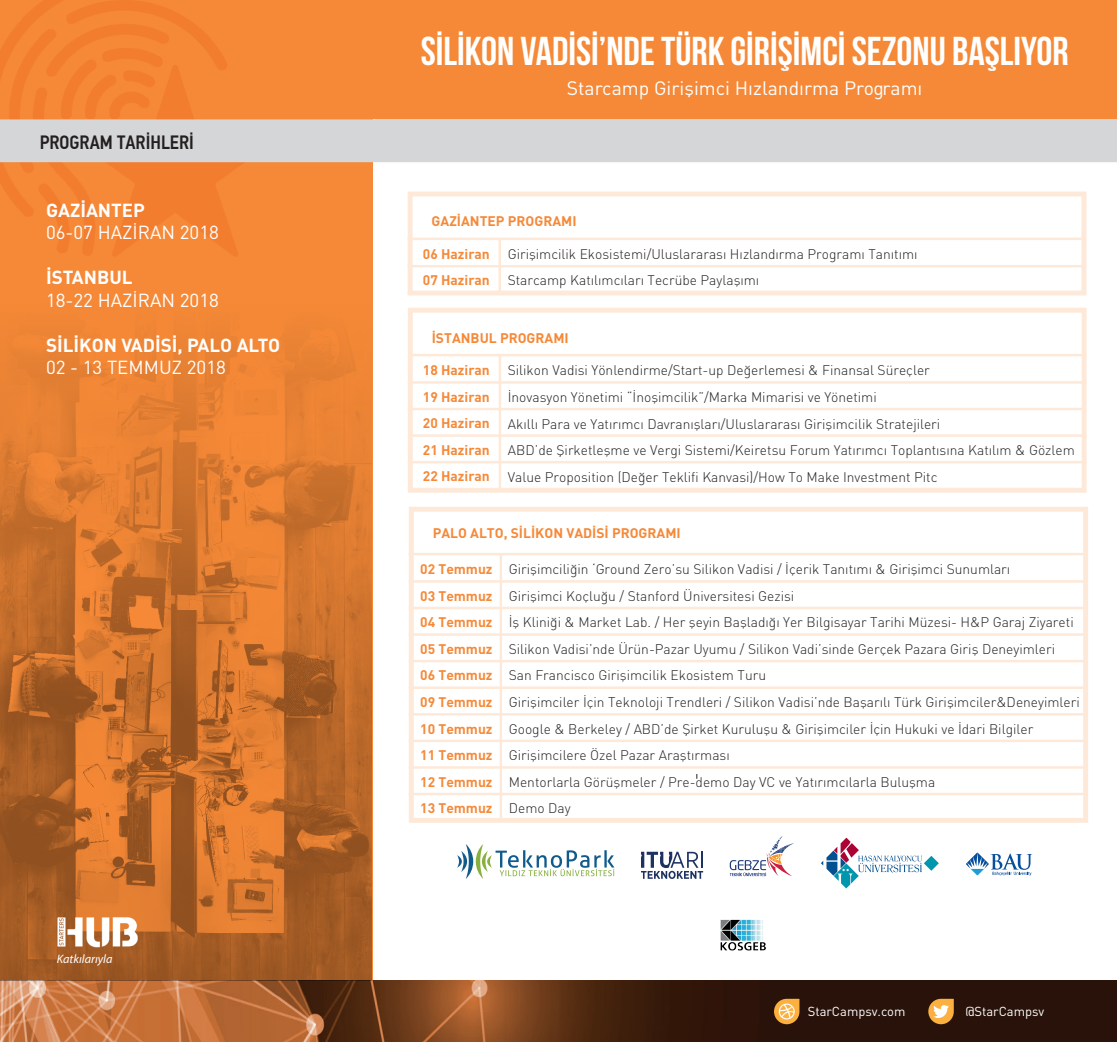
<style>
.page{position:relative;width:1117px;height:1042px;background:#fff}
.page>*{position:absolute;margin:0;border:0;box-sizing:border-box;transform-origin:0 0}
.t1{font:700 40.25px "Bebas Neue";color:#fff}
.t2{font:19.25px "DIN Tr";color:#fff}
.t3{font:500 19.25px "PF Din Text Cond Pro";color:#231f20}
.t4{font:18.72px "DIN Tr";color:#fff}
.t5{font:18.72px "DINT Bold Tr";color:#fff}
.t6{font:13.83px/26.6px "DINT Light Tr";color:#231f20}
.t7{font:13.83px "DINT Bold Tr";color:#f58938}
.t8{font:12.95px "DIN Tr";color:#fff}
.t9{font:italic 12.25px "Myriad Pro";color:#fff}
.s1{font-family:"DINT Bold Tr";color:#f58938}
.s2{font-family:"DINT Light Tr";color:#231f20}
</style>
<div class="page">
<div style="left:0;top:0;width:372px;height:1042px;background:#f58937"></div>
<div style="left:409px;top:507px;width:678px;height:316px;border:5px solid #fee8d7"></div>
<hr style="left:408px;top:553px;width:676px;height:2px;background:#fee8d7">
<hr style="left:408px;top:580px;width:676px;height:2px;background:#fee8d7">
<hr style="left:408px;top:607px;width:676px;height:2px;background:#fee8d7">
<hr style="left:408px;top:633px;width:676px;height:3px;background:#fee8d7">
<hr style="left:408px;top:660px;width:676px;height:2px;background:#fee8d7">
<hr style="left:408px;top:686px;width:676px;height:3px;background:#fee8d7">
<hr style="left:408px;top:713px;width:676px;height:2px;background:#fee8d7">
<hr style="left:408px;top:739px;width:676px;height:3px;background:#fee8d7">
<hr style="left:408px;top:766px;width:676px;height:2px;background:#fee8d7">
<hr style="left:408px;top:793px;width:676px;height:2px;background:#fee8d7">
<hr style="left:499px;top:554px;width:3px;height:264px;background:#fee8d7">
<div style="left:408px;top:308px;width:678px;height:185px;border:5px solid #fee8d7"></div>
<hr style="left:407px;top:354px;width:676px;height:2px;background:#fee8d7">
<hr style="left:407px;top:381px;width:676px;height:3px;background:#fee8d7">
<hr style="left:407px;top:408px;width:676px;height:2px;background:#fee8d7">
<hr style="left:407px;top:434px;width:676px;height:3px;background:#fee8d7">
<hr style="left:407px;top:461px;width:676px;height:2px;background:#fee8d7">
<hr style="left:498px;top:355px;width:3px;height:134px;background:#fee8d7">
<div style="left:407px;top:191px;width:679px;height:104px;border:5px solid #fee8d7"></div>
<hr style="left:407px;top:238px;width:676px;height:2px;background:#fee8d7">
<hr style="left:407px;top:265px;width:676px;height:2px;background:#fee8d7">
<hr style="left:407px;top:291px;width:676px;height:3px;background:#fee8d7">
<hr style="left:498px;top:239px;width:3px;height:54px;background:#fee8d7">
<div style="left:372px;top:0;width:744px;height:119px;background:#f58937"></div>
<svg style="left:821px;top:837px;width:117px;height:51px"></svg>
<svg style="left:641px;top:852px;width:62px;height:27px"></svg>
<svg style="left:457px;top:844px;width:157px;height:35px"></svg>
<svg style="left:729px;top:836px;width:65px;height:40px"></svg>
<svg style="left:966px;top:852px;width:65px;height:24px"></svg>
<img style="left:720px;top:919px;width:46px;height:32px">
<img style="left:0;top:980px;width:1116px;height:62px">
<svg style="left:773px;top:999px;width:26px;height:25px"></svg>
<svg style="left:928px;top:999px;width:25px;height:25px"></svg>
<img style="left:0;top:703px;width:372px;height:277px">
<svg style="left:0;top:342px;width:372px;height:361px"></svg>
<img style="left:57px;top:910px;width:81px;height:43px">
<svg style="left:0;top:0;width:276px;height:256px"></svg>
<div style="left:0;top:119px;width:1116px;height:43px;background:#d5d6d8"></div>
<h2 class="t3" style="left:40px;top:130px;width:156px">PROGRAM TARİHLERİ</h2>
<h3 class="t5" style="left:46px;top:198px;width:100px">GAZİANTEP</h3>
<h3 class="t4" style="left:46px;top:221px;width:174px">06-07 HAZİRAN 2018</h3>
<h3 class="t5" style="left:46px;top:265px;width:88px">İSTANBUL</h3>
<h3 class="t4" style="left:46px;top:288px;width:174px">18-22 HAZİRAN 2018</h3>
<h3 class="t5" style="left:46px;top:332px;width:235px">SİLİKON VADİSİ, PALO ALTO</h3>
<h3 class="t4" style="left:46px;top:355px;width:181px">02 - 13 TEMMUZ 2018</h3>
<p class="t9" style="left:57px;top:951px;width:57px">Katkılarıyla</p>
<h1 class="t1" style="left:420px;top:29px;width:649px">SİLİKON VADİSİ’NDE TÜRK GİRİŞİMCİ SEZONU BAŞLIYOR</h1>
<h2 class="t2" style="left:566px;top:76px;width:357px">Starcamp Girişimci Hızlandırma Programı</h2>
<p class="t7" style="left:431px;top:212px;width:146px">GAZİANTEP PROGRAMI</p>
<p class="t7" style="left:423px;top:245px;width:68px">06 Haziran</p>
<p class="t6" style="left:507px;top:240px;width:411px">Girişimcilik Ekosistemi/Uluslararası Hızlandırma Programı Tanıtımı</p>
<p class="t7" style="left:423px;top:271px;width:68px">07 Haziran</p>
<p class="t6" style="left:507px;top:267px;width:253px">Starcamp Katılımcıları Tecrübe Paylaşımı</p>
<p class="t7" style="left:431px;top:328px;width:138px">İSTANBUL PROGRAMI</p>
<p class="t7" style="left:423px;top:361px;width:68px">18 Haziran</p>
<p class="t6" style="left:507px;top:357px;width:423px">Silikon Vadisi Yönlendirme/Start-up Değerlemesi &amp; Finansal Süreçler</p>
<p class="t7" style="left:423px;top:388px;width:68px">19 Haziran</p>
<p class="t6" style="left:507px;top:383px;width:370px">İnovasyon Yönetimi “İnoşimcilik”/Marka Mimarisi ve Yönetimi</p>
<p class="t7" style="left:423px;top:414px;width:68px">20 Haziran</p>
<p class="t6" style="left:507px;top:410px;width:434px">Akıllı Para ve Yatırımcı Davranışları/Uluslararası Girişimcilik Stratejileri</p>
<p class="t7" style="left:423px;top:441px;width:68px">21 Haziran</p>
<p class="t6" style="left:507px;top:437px;width:568px">ABD’de Şirketleşme ve Vergi Sistemi/Keiretsu Forum Yatırımcı Toplantısına Katılım &amp; Gözlem</p>
<p class="t7" style="left:423px;top:467px;width:68px">22 Haziran</p>
<p class="t6" style="left:507px;top:463px;width:431px">Value Proposition (Değer Teklifi Kanvasi)/How To Make Investment Pitc</p>
<p class="t7" style="left:432px;top:524px;width:249px">PALO ALTO, SİLİKON VADİSİ PROGRAMI</p>
<p class="t6" style="left:420px;top:555px;width:661px"><span class="s1">02 Temmuz</span> Girişimciliğin ‘Ground Zero’su Silikon Vadisi / İçerik Tanıtımı &amp; Girişimci Sunumları<br><span class="s1">03 Temmuz</span> Girişimci Koçluğu / Stanford Üniversitesi Gezisi<br><span class="s1">04 Temmuz</span> İş Kliniği &amp; Market Lab. / Her şeyin Başladığı Yer Bilgisayar Tarihi Müzesi- H&amp;P Garaj Ziyareti <span class="s1">05 Temmuz</span> Silikon Vadisi’nde Ürün-Pazar Uyumu / Silikon Vadi’sinde Gerçek Pazara Giriş Deneyimleri<br><span class="s1">06 Temmuz</span> San Francisco Girişimcilik Ekosistem Turu<br><span class="s1">09 Temmuz</span> Girişimciler İçin Teknoloji Trendleri / Silikon Vadisi’nde Başarılı Türk Girişimciler&amp;Deneyimleri <span class="s1">10 Temmuz</span> Google &amp; Berkeley / ABD’de Şirket Kuruluşu &amp; Girişimciler İçin Hukuki ve İdari Bilgiler<br><span class="s1">11 Temmuz</span> Girişimcilere Özel Pazar Araştırması<br><span class="s1">12 Temmuz</span> Mentorlarla Görüşmeler / Pre-demo Day VC ve Yatırımcılarla Buluşma</p>
<p class="t7" style="left:420px;top:799px;width:152px">13 Temmuz <span class="s2">Demo Day</span></p>
<p class="t8" style="left:807px;top:1003px;width:99px">StarCampsv.com</p>
<p class="t8" style="left:965px;top:1003px;width:80px">@StarCampsv</p>
</div>
